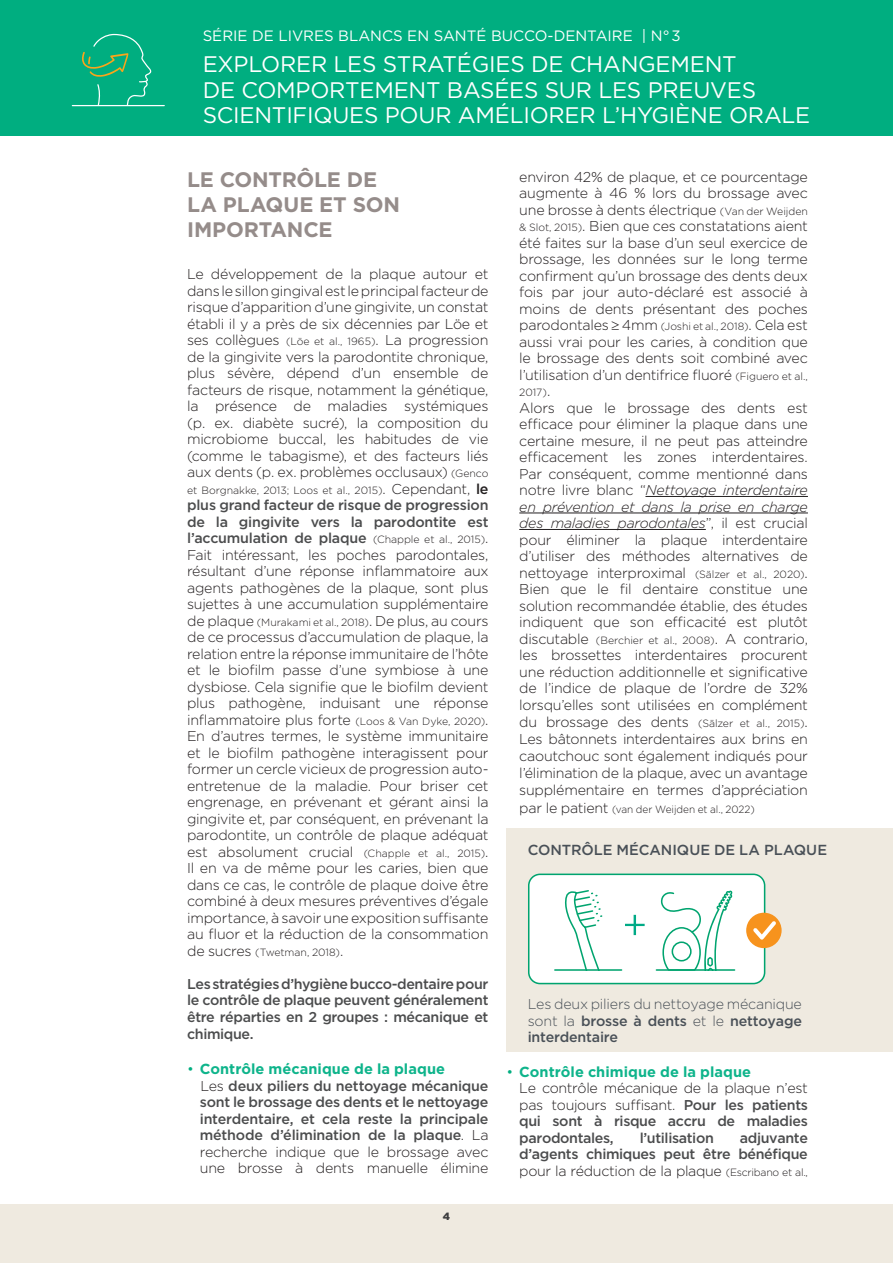
<style>
.page{position:relative;width:893px;height:1263px;background:#fff}
.page>*{position:absolute;margin:0;border:0;box-sizing:border-box;transform-origin:0 0}
.t1{font:22.5px/25.5px "Gotham";letter-spacing:-.01em;color:#fff}
.t2{font:700 21px/25.2px "Gotham";letter-spacing:-.005em;color:#958c8a}
.t3{font:15px "Gotham";color:#fff}
.t4{font:700 14.55px "Gotham";letter-spacing:.005em;color:#0eb48b}
.t5{font:500 14.55px "Gotham";color:#495057}
.t6{font:300 14.25px/16.5px "Gotham";letter-spacing:-.02em;color:#231f20;text-align:justify}
.t7{font:500 14.25px/16.5px "Gotham";letter-spacing:-.025em;color:#4b4c4d;text-align:justify}
.t8{font:300 14.25px/16.5px "Gotham";letter-spacing:-.015em;color:#495057;text-align:justify}
.t9{font:300 10.5px "Gotham";letter-spacing:-.005em;color:#231f20}
.t10{font:300 10.5px "Gotham";letter-spacing:-.005em;color:#231f20;scale:.96 1}
.t11{font:900 10.5px "Gotham";color:#3e3e3f}
.s1{font-size:10.5px}
.s2{font-size:14.25px}
.s3{font-weight:500;font-size:14.25px}
.s4{font-weight:500;color:#4b4c4d}
.s5{font-weight:300;color:#00ae80}
.s6{font-weight:300;color:#231f20}
.s7{font-size:14.55px}
.s8{font-style:italic}
.s9{font-weight:500}
.s10{font-weight:300;font-size:10.5px;color:#231f20}
</style>
<div class="page">
<hr style="left:645px;top:496px;width:163px;height:1px;background:#231f20">
<hr style="left:519px;top:513px;width:289px;height:1px;background:#231f20">
<hr style="left:519px;top:529px;width:187px;height:1px;background:#231f20">
<div style="left:506px;top:829px;width:387px;height:223px;background:#efeae0"></div>
<div style="left:529px;top:874px;width:236px;height:109px;background:#fff;border-radius:11px"></div>
<div style="left:528px;top:873px;width:237px;height:111px;border:2px solid #00a46f;border-radius:11px"></div>
<svg style="left:660px;top:891px;width:72px;height:78px"></svg>
<div style="left:672px;top:942px;width:19px;height:19px;background:#fff;border-radius:50%"></div>
<div style="left:672px;top:941px;width:20px;height:20px;border:2px solid #00a46f;border-radius:50%"></div>
<svg style="left:564px;top:890px;width:81px;height:80px"></svg>
<hr style="left:555px;top:969px;width:67px;height:2px;background:#00a46f">
<hr style="left:656px;top:969px;width:79px;height:2px;background:#00a46f">
<div style="left:746px;top:913px;width:36px;height:35px;background:#f7931d;border-radius:50%"></div>
<svg style="left:753px;top:921px;width:23px;height:18px"></svg>
<div style="left:0;top:0;width:893px;height:136px;background:#00ae80"></div>
<hr style="left:72px;top:105px;width:92px;height:1px;background:#fff">
<svg style="left:82px;top:33px;width:71px;height:74px"></svg>
<div style="left:0;top:1204px;width:893px;height:59px;background:#efeae0"></div>
<p class="t3" style="left:203px;top:26px;width:480px">SÉRIE DE LIVRES BLANCS EN SANTÉ BUCCO-DENTAIRE | N° 3</p>
<h1 class="t1" style="left:203px;top:51px;width:609px">EXPLORER LES STRATÉGIES DE CHANGEMENT<br>DE COMPORTEMENT BASÉES SUR LES PREUVES<br>SCIENTIFIQUES POUR AMÉLIORER L’HYGIÈNE ORALE</h1>
<h2 class="t2" style="left:187px;top:167px;width:215px">LE CONTRÔLE DE<br>LA PLAQUE ET SON<br>IMPORTANCE</h2>
<p class="t6" style="left:187px;top:265px;width:303px">Le développement de la plaque autour et dans le sillon gingival est le principal facteur de risque d’apparition d’une gingivite, un constat établi il y a près de six décennies par Löe et ses collègues <span class="s1">(Löe et al., 1965)</span>. La progression de la gingivite vers la parodontite chronique, plus sévère, dépend d’un ensemble de facteurs de risque, notamment la génétique, la présence de maladies systémiques (p. ex. diabète sucré), la composition du microbiome buccal, les habitudes de vie (comme le tabagisme), et des facteurs liés aux dents (p. ex. problèmes occlusaux) <span class="s1">(Genco</span></p>
<p class="t9" style="left:187px;top:483px;width:303px">et Borgnakke, 2013; Loos et al., 2015)<span class="s2">. Cependant,</span> <span class="s3">le</span></p>
<p class="t6" style="left:187px;top:496px;width:303px"><span class="s4">plus grand facteur de risque de progression de la gingivite vers la parodontite est l’accumulation de plaque</span> <span class="s1">(Chapple et al., 2015)</span>.<br>Fait intéressant, les poches parodontales, résultant d’une réponse inflammatoire aux agents pathogènes de la plaque, sont plus sujettes à une accumulation supplémentaire de plaque <span class="s1">(Murakami et al., 2018)</span>. De plus, au cours de ce processus d’accumulation de plaque, la relation entre la réponse immunitaire de l’hôte et le biofilm passe d’une symbiose à une dysbiose. Cela signifie que le biofilm devient plus pathogène, induisant une réponse inflammatoire plus forte <span class="s1">(Loos &amp; Van Dyke, 2020)</span>.<br>En d’autres termes, le système immunitaire et le biofilm pathogène interagissent pour former un cercle vicieux de progression auto&shy;entretenue de la maladie. Pour briser cet engrenage, en prévenant et gérant ainsi la gingivite et, par conséquent, en prévenant la parodontite, un contrôle de plaque adéquat est absolument crucial <span class="s1">(Chapple et al., 2015)</span>.<br>Il en va de même pour les caries, bien que dans ce cas, le contrôle de plaque doive être combiné à deux mesures préventives d’égale importance, à savoir une exposition suffisante au fluor et la réduction de la consommation</p>
<p class="t9" style="left:187px;top:945px;width:158px"><span class="s2">de sucres</span> (Twetman, 2018)<span class="s2">.</span></p>
<p class="t7" style="left:187px;top:975px;width:303px">Les stratégies d’hygiène bucco-dentaire pour le contrôle de plaque peuvent généralement être réparties en 2 groupes : mécanique et chimique.</p>
<p class="t4" style="left:187px;top:1059px;width:259px"><span class="s5">•</span> Contrôle mécanique de la plaque</p>
<p class="t7" style="left:200px;top:1077px;width:290px"><span class="s6">Les</span> deux piliers du nettoyage mécanique sont le brossage des dents et le nettoyage interdentaire, et cela reste la principale méthode d’élimination de la plaque<span class="s6">. La recherche indique que le brossage avec une brosse à dents manuelle élimine</span></p>
<p class="t11" style="left:443px;top:1209px;width:9px">4</p>
<p class="t6" style="left:519px;top:168px;width:290px">environ 42% de plaque, et ce pourcentage augmente à 46 % lors du brossage avec une brosse à dents électrique <span class="s1">(Van der Weijden &amp; Slot, 2015)</span><span class="s7">.</span> Bien que ces constatations aient été faites sur la base d’un seul exercice de brossage, les données sur le long terme confirment qu’un brossage des dents deux fois par jour auto-déclaré est associé à moins de dents présentant des poches parodontales ≥ 4mm <span class="s1">(Joshi et al., 2018)</span><span class="s7">.</span> Cela est aussi vrai pour les caries, à condition que le brossage des dents soit combiné avec l’utilisation d’un dentifrice fluoré <span class="s1">(Figuero et al.,</span></p>
<p class="t9" style="left:519px;top:386px;width:33px">2017)<span class="s7">.</span></p>
<p class="t6" style="left:519px;top:399px;width:290px">Alors que le brossage des dents est efficace pour éliminer la plaque dans une certaine mesure, il ne peut pas atteindre efficacement les zones interdentaires.<br>Par conséquent, comme mentionné dans notre livre blanc “<span class="s8">Nettoyage interdentaire en prévention et dans la prise en charge des maladies parodontales</span>”, il est crucial pour éliminer la plaque interdentaire d’utiliser des méthodes alternatives de nettoyage interproximal <span class="s1">(Sälzer et al., 2020)</span><span class="s7">.<br></span>Bien que le fil dentaire constitue une solution recommandée établie, des études indiquent que son efficacité est plutôt discutable <span class="s1">(Berchier et al., 2008)</span><span class="s7">.</span> A contrario, les brossettes interdentaires procurent une réduction additionnelle et significative de l’indice de plaque de l’ordre de 32% lorsqu’elles sont utilisées en complément du brossage des dents <span class="s1">(Sälzer et al., 2015)</span><span class="s7">.<br></span>Les bâtonnets interdentaires aux brins en caoutchouc sont également indiqués pour l’élimination de la plaque, avec un avantage supplémentaire en termes d’appréciation</p>
<p class="t10" style="left:519px;top:802px;width:247px"><span class="s2">par le patient</span> (van der Weijden et al., 2022)</p>
<p class="t5" style="left:528px;top:841px;width:301px">CONTRÔLE MÉCANIQUE DE LA PLAQUE</p>
<p class="t8" style="left:528px;top:995px;width:276px">Les deux piliers du nettoyage mécanique sont la <span class="s9">brosse à dents</span> et le <span class="s9">nettoyage interdentaire</span></p>
<p class="t4" style="left:506px;top:1062px;width:246px"><span class="s5">•</span> Contrôle chimique de la plaque</p>
<p class="t7" style="left:519px;top:1080px;width:290px"><span class="s6">Le contrôle mécanique de la plaque n’est pas toujours suffisant.</span> Pour les patients qui sont à risque accru de maladies parodontales,</p>
<p class="t7" style="left:519px;top:1129px;width:290px;text-indent:221px">adjuvante d’agents chimiques peut être bénéfique <span class="s6">pour la réduction de la plaque</span> <span class="s10">(Escribano et al.,</span></p>
<p class="t7" style="left:640px;top:1129px;width:76px">l’utilisation</p>
</div>
